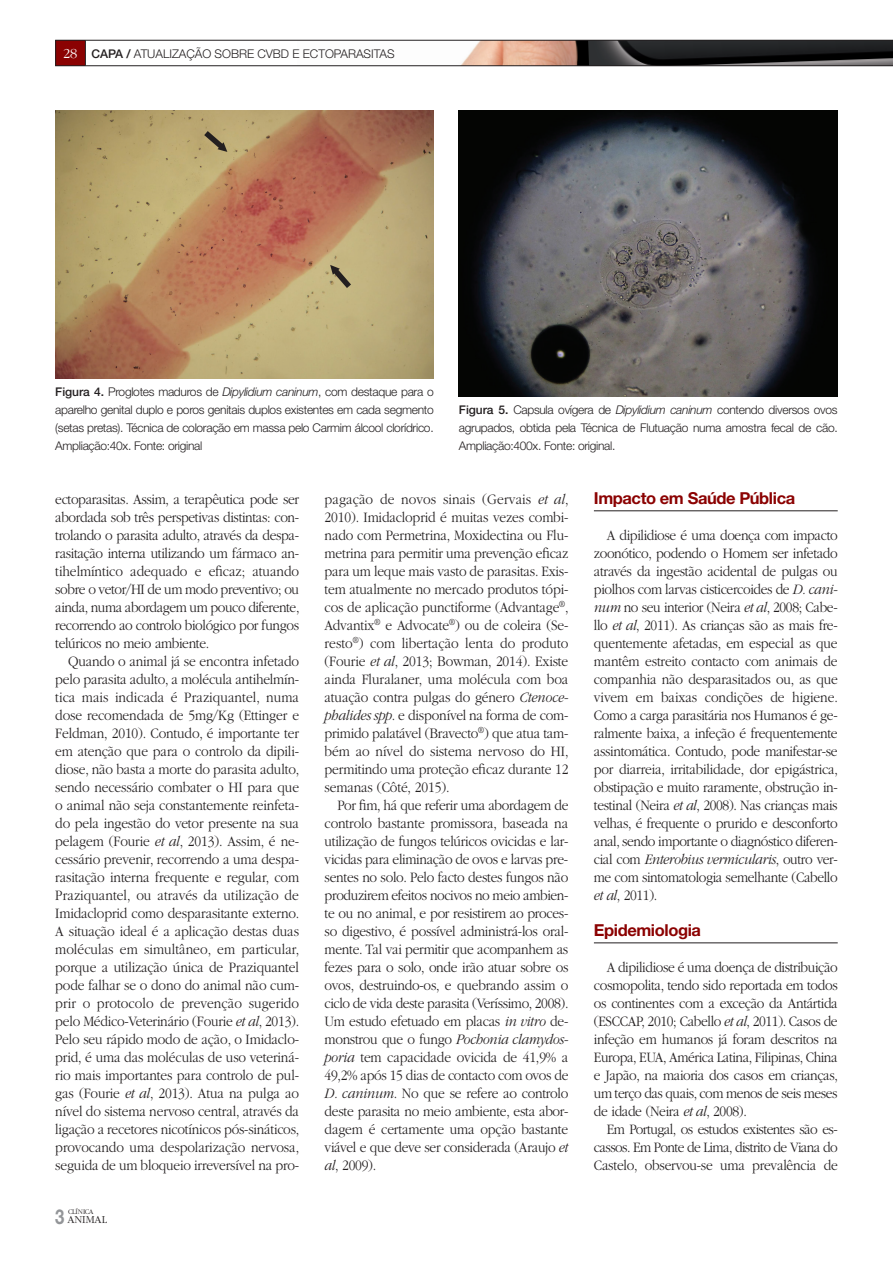
<style>
.page{position:relative;width:893px;height:1263px;background:#fff}
.page>*{position:absolute;margin:0;border:0;box-sizing:border-box;transform-origin:0 0}
.t1{font:700 16.5px "Helvetica Neue LT Std";letter-spacing:-.025em;color:#8b0202}
.t2{font:300 15px/18px "ITC Garamond Std";letter-spacing:-.025em;color:#231f20;text-align:justify;scale:.9 1}
.t3{font:300 12px/18px "Helvetica Neue LT Std";letter-spacing:-.025em;color:#231f20;text-align:justify}
.t4{font:300 12px "Helvetica Neue LT Std";color:#231f20}
.t5{font:300 11.1px "ITC Garamond Std";color:#231f20}
.t6{font:300 7.35px "ITC Garamond Std";letter-spacing:-.04em;color:#231f20}
.s1{font-family:"ITC Garamond Std";font-size:14.25px;color:#fff}
.s2{font-weight:500}
.s3{font-style:italic}
.s4{font-family:"Helvetica Neue LT Std";font-weight:700;font-size:20.55px;color:#939598}
</style>
<div class="page">
<svg style="left:55px;top:40px;width:838px;height:26px"></svg>
<hr style="left:594px;top:510px;width:244px;height:1px;background:#231f20">
<hr style="left:594px;top:942px;width:244px;height:1px;background:#231f20">
<img style="left:459px;top:111px;width:378px;height:285px">
<img style="left:55px;top:111px;width:379px;height:267px">
<svg style="left:204px;top:131px;width:23px;height:21px"></svg>
<svg style="left:330px;top:265px;width:21px;height:23px"></svg>
<p class="t4" style="left:63px;top:47px;width:333px"><span class="s1">28</span> <span class="s2">CAPA /</span> ATUALIZAÇÃO SOBRE CVBD E ECTOPARASITAS</p>
<p class="t3" style="left:55px;top:382px;width:380px"><span class="s2">Figura 4.</span> Proglotes maduros de <span class="s3">Dipylidium caninum</span>, com destaque para o aparelho genital duplo e poros genitais duplos existentes em cada segmento (setas pretas). Técnica de coloração em massa pelo Carmim álcool clorídrico.<br>Ampliação:40x. Fonte: original</p>
<p class="t3" style="left:459px;top:400px;width:380px"><span class="s2">Figura 5.</span> Capsula ovígera de <span class="s3">Dipylidium caninum</span> contendo diversos ovos agrupados, obtida pela Técnica de Flutuação numa amostra fecal de cão.<br>Ampliação:400x. Fonte: original.</p>
<p class="t2" style="left:55px;top:490px;width:273px">ectoparasitas. Assim, a terapêutica pode ser abordada sob três perspetivas distintas: con‑ trolando o parasita adulto, através da despa‑ rasitação interna utilizando um fármaco an‑ tihelmíntico adequado e eficaz; atuando sobre o vetor/HI de um modo preventivo; ou ainda, numa abordagem um pouco diferente, recorrendo ao controlo biológico por fungos telúricos no meio ambiente.</p>
<p class="t2" style="left:55px;top:652px;width:273px;text-indent:13px">Quando o animal já se encontra infetado pelo parasita adulto, a molécula antihelmín‑ tica mais indicada é Praziquantel, numa dose recomendada de 5mg/Kg (Ettinger e Feldman, 2010). Contudo, é importante ter em atenção que para o controlo da dipili‑ diose, não basta a morte do parasita adulto, sendo necessário combater o HI para que o animal não seja constantemente reinfeta‑ do pela ingestão do vetor presente na sua pelagem (Fourie <span class="s3">et al</span>, 2013). Assim, é ne‑ cessário prevenir, recorrendo a uma despa‑ rasitação interna frequente e regular, com Praziquantel, ou através da utilização de Imidacloprid como desparasitante externo.<br>A situação ideal é a aplicação destas duas moléculas em simultâneo, em particular, porque a utilização única de Praziquantel pode falhar se o dono do animal não cum‑ prir o protocolo de prevenção sugerido pelo Médico‑Veterinário (Fourie <span class="s3">et al</span>, 2013).<br>Pelo seu rápido modo de ação, o Imidaclo‑ prid, é uma das moléculas de uso veteriná‑ rio mais importantes para controlo de pul‑ gas (Fourie <span class="s3">et al</span>, 2013). Atua na pulga ao nível do sistema nervoso central, através da ligação a recetores nicotínicos pós‑sináticos, provocando uma despolarização nervosa, seguida de um bloqueio irreversível na pro‑</p>
<p class="t6" style="left:68px;top:1207px;width:27px">CLÍNICA</p>
<p class="t5" style="left:55px;top:1214px;width:53px"><span class="s4">3</span> ANIMAL</p>
<p class="t2" style="left:325px;top:490px;width:273px">pagação de novos sinais (Gervais <span class="s3">et al</span>, 2010). Imidacloprid é muitas vezes combi‑ nado com Permetrina, Moxidectina ou Flu‑ metrina para permitir uma prevenção eficaz para um leque mais vasto de parasitas. Exis‑ tem atualmente no mercado produtos tópi‑ cos de aplicação punctiforme (Advantage<sup>®</sup>, Advantix<sup>®</sup> e Advocate<sup>®</sup>) ou de coleira (Se‑ resto<sup>®</sup>) com libertação lenta do produto (Fourie <span class="s3">et al</span>, 2013; Bowman, 2014). Existe ainda Fluralaner, uma molécula com boa atuação contra pulgas do género <span class="s3">Ctenoce&shy;phalides spp</span>. e disponível na forma de com‑ primido palatável (Bravecto<sup>®</sup>) que atua tam‑ bém ao nível do sistema nervoso do HI, permitindo uma proteção eficaz durante 12 semanas (Côté, 2015).</p>
<p class="t2" style="left:325px;top:796px;width:272px;text-indent:13px">Por fim, há que referir uma abordagem de controlo bastante promissora, baseada na utilização de fungos telúricos ovicidas e lar‑ vicidas para eliminação de ovos e larvas pre‑ sentes no solo. Pelo facto destes fungos não produzirem efeitos nocivos no meio ambien‑ te ou no animal, e por resistirem ao proces‑ so digestivo, é possível administrá‑los oral‑ mente. Tal vai permitir que acompanhem as fezes para o solo, onde irão atuar sobre os ovos, destruindo‑os, e quebrando assim o ciclo de vida deste parasita (Veríssimo, 2008).<br>Um estudo efetuado em placas <span class="s3">in vitro</span> de‑ monstrou que o fungo <span class="s3">Pochonia clamydos&shy;poria</span> tem capacidade ovicida de 41,9% a 49,2% após 15 dias de contacto com ovos de <span class="s3">D. caninum</span>. No que se refere ao controlo deste parasita no meio ambiente, esta abor‑ dagem é certamente uma opção bastante viável e que deve ser considerada (Araujo <span class="s3">et al</span>, 2009).</p>
<p class="t1" style="left:594px;top:488px;width:203px">Impacto em Saúde Pública</p>
<p class="t2" style="left:594px;top:526px;width:273px;text-indent:13px">A dipilidiose é uma doença com impacto zoonótico, podendo o Homem ser infetado através da ingestão acidental de pulgas ou piolhos com larvas cisticercoides de <span class="s3">D. cani&shy;num</span> no seu interior (Neira <span class="s3">et al</span>, 2008; Cabe‑ llo <span class="s3">et al</span>, 2011). As crianças são as mais fre‑ quentemente afetadas, em especial as que mantêm estreito contacto com animais de companhia não desparasitados ou, as que vivem em baixas condições de higiene.<br>Como a carga parasitária nos Humanos é ge‑ ralmente baixa, a infeção é frequentemente assintomática. Contudo, pode manifestar‑se por diarreia, irritabilidade, dor epigástrica, obstipação e muito raramente, obstrução in‑ testinal (Neira <span class="s3">et al</span>, 2008). Nas crianças mais velhas, é frequente o prurido e desconforto anal, sendo importante o diagnóstico diferen‑ cial com <span class="s3">Enterobius vermicularis</span>, outro ver‑ me com sintomatologia semelhante (Cabello <span class="s3">et al</span>, 2011).</p>
<p class="t1" style="left:594px;top:920px;width:109px">Epidemiologia</p>
<p class="t2" style="left:594px;top:958px;width:273px;text-indent:13px">A dipilidiose é uma doença de distribuição cosmopolita, tendo sido reportada em todos os continentes com a exceção da Antártida (ESCCAP, 2010; Cabello <span class="s3">et al</span>, 2011). Casos de infeção em humanos já foram descritos na Europa, EUA, América Latina, Filipinas, China e Japão, na maioria dos casos em crianças, um terço das quais, com menos de seis meses de idade (Neira <span class="s3">et al</span>, 2008).</p>
<p class="t2" style="left:594px;top:1120px;width:272px;text-indent:13px">Em Portugal, os estudos existentes são es‑ cassos. Em Ponte de Lima, distrito de Viana do Castelo, observou‑se uma prevalência de</p>
</div>
